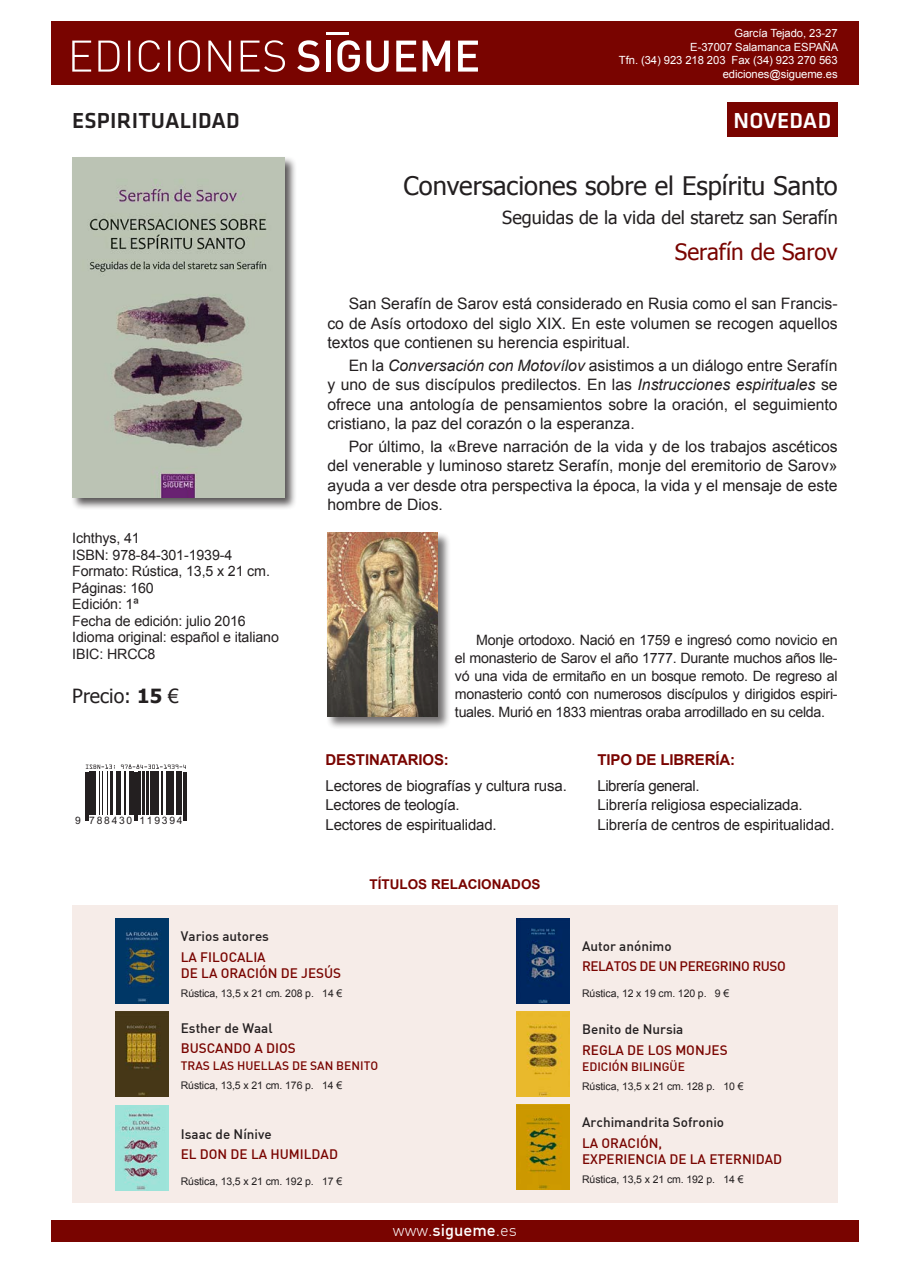
<style>
.page{position:relative;width:910px;height:1280px;background:#fff}
.page>*{position:absolute;margin:0;border:0;box-sizing:border-box;transform-origin:0 0}
.t1{font:25.5px "Tahoma";color:#231f20}
.t2{font:500 22.5px "Klavika";letter-spacing:.01em;color:#231f20}
.t3{font:22.5px "Tahoma";color:#790400}
.t4{font:500 22.5px "Klavika";letter-spacing:.01em;color:#fff}
.t5{font:19.5px "Tahoma";color:#231f20}
.t6{font:18px "Tahoma";color:#231f20}
.t7{font:300 16.5px "DIN";color:#fff}
.t8{font:15.75px/19.5px "Arial";color:#231f20;text-align:justify}
.t9{font:15px/19.5px "Arial";letter-spacing:-.01em;color:#231f20}
.t10{font:700 15px "Arial";letter-spacing:-.01em;color:#790400}
.t11{font:14.25px/16.5px "Arial";letter-spacing:-.01em;color:#231f20}
.t12{font:500 13.5px/16.5px "DIN";color:#790400}
.t13{font:500 13.5px "DIN";color:#231f20}
.t14{font:700 13.5px "Arial";color:#790400}
.t15{font:500 12px "DIN";color:#790400}
.t16{font:11.25px/13.5px "Arial";letter-spacing:-.005em;color:#fff;text-align:right}
.t17{font:10.5px "Arial";letter-spacing:-.01em;color:#231f20}
.t18{font:10.35px "Arial";letter-spacing:.17em;color:#231f20}
.s1{font-weight:700}
.s2{font-style:italic}
.s3{font-weight:500}
</style>
<div class="page">
<div style="left:72px;top:905px;width:766px;height:297px;background:#f6ece8"></div>
<div style="left:51px;top:21px;width:808px;height:64px;background:#790400"></div>
<hr style="left:326px;top:32px;width:23px;height:3px;background:#fff">
<svg style="left:297px;top:40px;width:22px;height:32px"></svg>
<hr style="left:326px;top:41px;width:4px;height:31px;background:#fff">
<svg style="left:337px;top:40px;width:23px;height:32px"></svg>
<svg style="left:366px;top:41px;width:23px;height:31px"></svg>
<svg style="left:396px;top:41px;width:20px;height:31px"></svg>
<svg style="left:423px;top:41px;width:27px;height:31px"></svg>
<svg style="left:458px;top:41px;width:20px;height:31px"></svg>
<svg style="left:72px;top:40px;width:213px;height:32px"></svg>
<div style="left:51px;top:1220px;width:808px;height:22px;background:#790400"></div>
<div style="left:727px;top:102px;width:111px;height:34px;background:#790400"></div>
<img style="left:115px;top:1106px;width:53px;height:85px">
<img style="left:517px;top:1011px;width:53px;height:85px">
<img style="left:517px;top:1104px;width:53px;height:85px">
<div style="left:71px;top:156px;width:226px;height:355px;background:#231f20;opacity:.75"></div>
<img style="left:72px;top:157px;width:212px;height:340px">
<svg style="left:86px;top:764px;width:29px;height:5px"></svg>
<svg style="left:121px;top:764px;width:65px;height:5px"></svg>
<hr style="left:85px;top:772px;width:1px;height:48px;background:#231f20">
<hr style="left:87px;top:772px;width:1px;height:48px;background:#231f20">
<hr style="left:89px;top:772px;width:4px;height:43px;background:#231f20">
<hr style="left:94px;top:772px;width:2px;height:43px;background:#231f20">
<hr style="left:99px;top:772px;width:1px;height:43px;background:#231f20">
<hr style="left:102px;top:772px;width:1px;height:43px;background:#231f20">
<hr style="left:107px;top:772px;width:1px;height:43px;background:#231f20">
<hr style="left:110px;top:772px;width:1px;height:43px;background:#231f20">
<hr style="left:112px;top:772px;width:1px;height:43px;background:#231f20">
<hr style="left:116px;top:772px;width:2px;height:43px;background:#231f20">
<hr style="left:119px;top:772px;width:1px;height:43px;background:#231f20">
<hr style="left:125px;top:772px;width:1px;height:43px;background:#231f20">
<hr style="left:129px;top:772px;width:2px;height:43px;background:#231f20">
<hr style="left:132px;top:772px;width:1px;height:43px;background:#231f20">
<hr style="left:134px;top:772px;width:1px;height:48px;background:#231f20">
<hr style="left:136px;top:772px;width:2px;height:48px;background:#231f20">
<hr style="left:139px;top:772px;width:2px;height:43px;background:#231f20">
<hr style="left:143px;top:772px;width:2px;height:43px;background:#231f20">
<hr style="left:146px;top:772px;width:2px;height:43px;background:#231f20">
<hr style="left:150px;top:772px;width:3px;height:43px;background:#231f20">
<hr style="left:154px;top:772px;width:3px;height:43px;background:#231f20">
<hr style="left:158px;top:772px;width:1px;height:43px;background:#231f20">
<hr style="left:161px;top:772px;width:1px;height:43px;background:#231f20">
<hr style="left:166px;top:772px;width:1px;height:43px;background:#231f20">
<hr style="left:168px;top:772px;width:4px;height:43px;background:#231f20">
<hr style="left:173px;top:772px;width:1px;height:43px;background:#231f20">
<hr style="left:176px;top:772px;width:1px;height:43px;background:#231f20">
<hr style="left:178px;top:772px;width:3px;height:43px;background:#231f20">
<hr style="left:183px;top:772px;width:2px;height:48px;background:#231f20">
<hr style="left:186px;top:772px;width:1px;height:48px;background:#231f20">
<div style="left:326px;top:532px;width:125px;height:198px;background:#231f20;opacity:.75"></div>
<img style="left:327px;top:533px;width:111px;height:183px">
<img style="left:517px;top:918px;width:53px;height:85px">
<img style="left:115px;top:918px;width:53px;height:85px">
<img style="left:115px;top:1012px;width:53px;height:84px">
<h2 class="t2" style="left:72px;top:108px;width:169px">ESPIRITUALIDAD</h2>
<p class="t11" style="left:72px;top:530px;width:208px">Ichthys, 41<br>ISBN: 978-84-301-1939-4<br>Formato: Rústica, 13,5 x 21 cm.<br>Páginas: 160<br>Edición: 1ª<br>Fecha de edición: julio 2016<br>Idioma original: español e italiano<br>IBIC: HRCC8</p>
<p class="t5" style="left:72px;top:683px;width:108px">Precio: <span class="s1">15</span> €</p>
<p class="t18" style="left:75px;top:813px;width:109px">9 788430 119394</p>
<p class="t16" style="left:619px;top:26px;width:221px">García Tejado, 23-27<br>E-37007 Salamanca ESPAÑA<br>Tfn. (34) 923 218 203 Fax (34) 923 270 563 ediciones@sigueme.es</p>
<h2 class="t4" style="left:733px;top:108px;width:99px">NOVEDAD</h2>
<h1 class="t1" style="left:404px;top:169px;width:436px">Conversaciones sobre el Espíritu Santo</h1>
<p class="t6" style="left:502px;top:205px;width:337px">Seguidas de la vida del staretz san Serafín</p>
<h2 class="t3" style="left:675px;top:237px;width:164px">Serafín de Sarov</h2>
<p class="t8" style="left:327px;top:294px;width:512px;text-indent:21px">San Serafín de Sarov está considerado en Rusia como el san Francis&shy;co de Asís ortodoxo del siglo XIX. En este volumen se recogen aquellos textos que contienen su herencia espiritual.</p>
<p class="t8" style="left:327px;top:356px;width:512px;text-indent:21px">En la <span class="s2">Conversación con Motovílov</span> asistimos a un diálogo entre Serafín y uno de sus discípulos predilectos. En las <span class="s2">Instrucciones espirituales</span> se ofrece una antología de pensamientos sobre la oración, el seguimiento cristiano, la paz del corazón o la esperanza.</p>
<p class="t8" style="left:327px;top:437px;width:512px;text-indent:21px">Por último, la «Breve narración de la vida y de los trabajos ascéticos del venerable y luminoso staretz Serafín, monje del eremitorio de Sarov» ayuda a ver desde otra perspectiva la época, la vida y el mensaje de este hombre de Dios.</p>
<p class="t11" style="left:455px;top:631px;width:384px;line-height:18px;text-align:justify;text-indent:21px">Monje ortodoxo. Nació en 1759 e ingresó como novicio en el monasterio de Sarov el año 1777. Durante muchos años lle&shy;vó una vida de ermitaño en un bosque remoto. De regreso al monasterio contó con numerosos discípulos y dirigidos espiri&shy;tuales. Murió en 1833 mientras oraba arrodillado en su celda.</p>
<p class="t10" style="left:326px;top:750px;width:11px">DES</p>
<p class="t10" style="left:356px;top:750px;width:52px">TINATARIOS</p>
<p class="t10" style="left:444px;top:750px;width:6px">:</p>
<p class="t9" style="left:326px;top:776px;width:243px">Lectores de biografías y cultura rusa.<br>Lectores de teología.<br>Lectores de espiritualidad.</p>
<p class="t14" style="left:369px;top:876px;width:173px">TÍTULOS RELACIONADOS</p>
<p class="t10" style="left:597px;top:750px;width:97px">TIPO DE LIBRERÍA</p>
<p class="t10" style="left:730px;top:750px;width:6px">:</p>
<p class="t9" style="left:597px;top:776px;width:239px">Librería general.<br>Librería religiosa especializada.<br>Librería de centros de espiritualidad.</p>
<p class="t13" style="left:181px;top:928px;width:90px">VARIOS AUTORES</p>
<p class="t12" style="left:181px;top:948px;width:65px">LA FILO CALIA<br>DELAORA</p>
<p class="t12" style="left:247px;top:964px;width:95px">CIÓN DE JESÚS</p>
<p class="t17" style="left:181px;top:986px;width:163px">Rústica, 13,5 x 21 cm. 208 p. 14 €</p>
<p class="t13" style="left:181px;top:1019px;width:93px">ESTHER DE WAAL</p>
<p class="t12" style="left:181px;top:1040px;width:45px">BUSCANDO</p>
<p class="t12" style="left:254px;top:1040px;width:28px">A DIOS</p>
<p class="t15" style="left:181px;top:1058px;width:9px">TRAS</p>
<p class="t15" style="left:213px;top:1058px;width:8px">LAS</p>
<p class="t15" style="left:237px;top:1058px;width:9px">HUELLAS</p>
<p class="t15" style="left:292px;top:1058px;width:27px">DE SAN</p>
<p class="t15" style="left:336px;top:1058px;width:42px">BENITO</p>
<p class="t17" style="left:181px;top:1078px;width:163px">Rústica, 13,5 x 21 cm. 176 p. 14 €</p>
<p class="t13" style="left:181px;top:1125px;width:92px">ISAAC DE NÍNIVE</p>
<p class="t17" style="left:181px;top:1174px;width:163px">Rústica, 13,5 x 21 cm. 192 p. 17 €</p>
<p class="t12" style="left:181px;top:1145px;width:159px">EL DON DE LA HUMILDAD</p>
<p class="t7" style="left:393px;top:1220px;width:126px">www.<span class="s3">SIGUEME</span>.es</p>
<p class="t13" style="left:582px;top:937px;width:91px">AUTOR ANÓNIMO</p>
<p class="t12" style="left:582px;top:958px;width:146px">RELATOS DE UN PEREGRINO</p>
<p class="t12" style="left:752px;top:958px;width:9px">RUSO</p>
<p class="t17" style="left:582px;top:986px;width:149px">Rústica, 12 x 19 cm. 120 p. 9 €</p>
<p class="t13" style="left:582px;top:1021px;width:103px">BENITO DE NURSIA</p>
<p class="t12" style="left:582px;top:1041px;width:75px">REGLA DE LOS</p>
<p class="t12" style="left:675px;top:1041px;width:10px">MONJES</p>
<p class="t15" style="left:582px;top:1059px;width:56px">EDICIÓN BILIN</p>
<p class="t15" style="left:662px;top:1059px;width:23px">GÜE</p>
<p class="t17" style="left:582px;top:1079px;width:163px">Rústica, 13,5 x 21 cm. 128 p. 10 €</p>
<p class="t13" style="left:582px;top:1114px;width:144px">ARCHIMANDRITA SOFRONIO</p>
<p class="t12" style="left:582px;top:1134px;width:29px">LA ORA</p>
<p class="t12" style="left:628px;top:1134px;width:36px">CIÓN,</p>
<p class="t12" style="left:582px;top:1151px;width:33px">EXPERIEN</p>
<p class="t12" style="left:645px;top:1151px;width:89px">CIA DE LA ETERNIDAD</p>
<p class="t17" style="left:582px;top:1172px;width:163px">Rústica, 13,5 x 21 cm. 192 p. 14 €</p>
</div>
